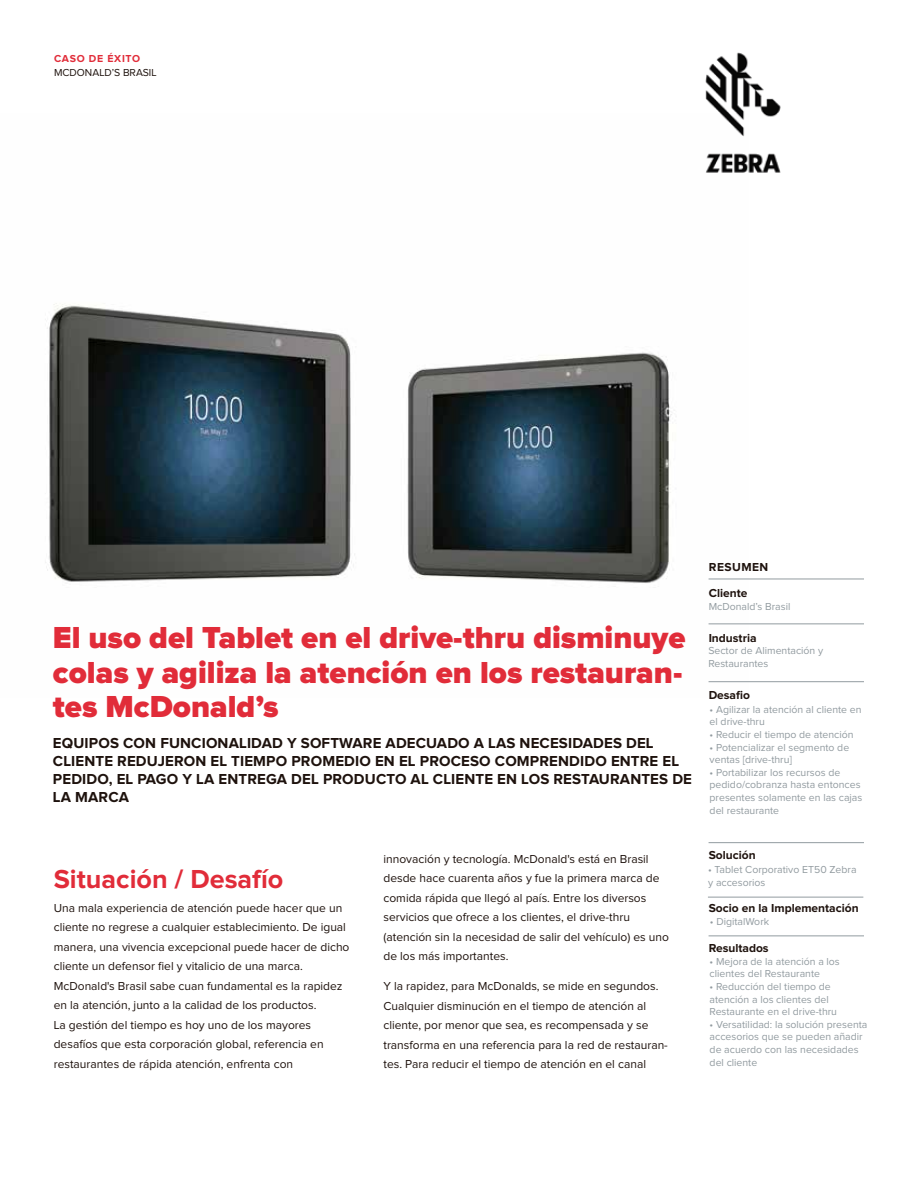
<style>
.page{position:relative;width:918px;height:1188px;background:#fff}
.page>*{position:absolute;margin:0;border:0;box-sizing:border-box;transform-origin:0 0}
.t1{font:900 31.5px/34.5px "Proxima Nova";color:#e12c39;text-align:justify}
.t2{font:700 27px "Proxima Nova";color:#e12c39}
.t3{font:700 15px/18px "Proxima Nova";letter-spacing:.01em;color:#1e120d}
.t4{font:12px/19.5px "Proxima Nova";color:#1e120d}
.t5{font:700 12px "Proxima Nova";color:#1e120d}
.t6{font:700 12px/25.5px "Proxima Nova";letter-spacing:.02em;color:#1e120d}
.t7{font:10.5px/12.6px "Proxima Nova";color:#929ba0}
.t8{font:10.5px "Proxima Nova";color:#1e120d}
.t9{font:700 10.5px "Proxima Nova";letter-spacing:.07em;color:#e12c39}
</style>
<div class="page">
<img style="left:45px;top:303px;width:703px;height:380px">
<hr style="left:709px;top:579px;width:155px;height:1px;background:#929ba0">
<hr style="left:709px;top:624px;width:155px;height:1px;background:#929ba0">
<hr style="left:709px;top:681px;width:155px;height:1px;background:#929ba0">
<hr style="left:709px;top:842px;width:155px;height:1px;background:#929ba0">
<hr style="left:708px;top:897px;width:155px;height:1px;background:#929ba0">
<hr style="left:709px;top:936px;width:155px;height:1px;background:#929ba0">
<img style="left:705px;top:52px;width:76px;height:121px">
<p class="t9" style="left:54px;top:54px;width:88px">CASO DE ÉXITO</p>
<p class="t8" style="left:54px;top:67px;width:104px">MCDONALD’S BRASIL</p>
<h1 class="t1" style="left:53px;top:622px;width:634px">El uso del Tablet en el drive-thru disminuye colas y agiliza la atención en los restauran&shy;tes McDonald’s</h1>
<p class="t3" style="left:53px;top:734px;width:641px">EQUIPOS CON FUNCIONALIDAD Y SOFTWARE ADECUADO A LAS NECESIDADES DEL CLIENTE REDUJERON EL TIEMPO PROMEDIO EN EL PROCESO COMPRENDIDO ENTRE EL PEDIDO, EL PAGO Y LA ENTREGA DEL PRODUCTO AL CLIENTE EN LOS RESTAURANTES DE LA MARCA</p>
<h2 class="t2" style="left:54px;top:866px;width:231px">Situación / Desafío</h2>
<p class="t4" style="left:54px;top:898px;width:297px">Una mala experiencia de atención puede hacer que un cliente no regrese a cualquier establecimiento. De igual manera, una vivencia excepcional puede hacer de dicho cliente un defensor fiel y vitalicio de una marca.<br>McDonald's Brasil sabe cuan fundamental es la rapidez en la atención, junto a la calidad de los productos.<br>La gestión del tiempo es hoy uno de los mayores desafíos que esta corporación global, referencia en restaurantes de rápida atención, enfrenta con</p>
<p class="t4" style="left:384px;top:849px;width:287px">innovación y tecnología. McDonald's está en Brasil desde hace cuarenta años y fue la primera marca de comida rápida que llegó al país. Entre los diversos servicios que ofrece a los clientes, el drive-thru (atención sin la necesidad de salir del vehículo) es uno de los más importantes.</p>
<p class="t4" style="left:384px;top:977px;width:286px">Y la rapidez, para McDonalds, se mide en segundos.<br>Cualquier disminución en el tiempo de atención al cliente, por menor que sea, es recompensada y se transforma en una referencia para la red de restauran&shy;tes. Para reducir el tiempo de atención en el canal</p>
<p class="t6" style="left:709px;top:555px;width:61px">RESUMEN<br>Cliente</p>
<p class="t5" style="left:709px;top:633px;width:49px">Industria</p>
<p class="t7" style="left:709px;top:601px;width:83px">McDonald’s Brasil</p>
<p class="t7" style="left:708px;top:645px;width:116px">Sector de Alimentación y<br>Restaurantes</p>
<p class="t7" style="left:710px;top:703px;width:153px">• Agilizar la atención al cliente en el drive-thru</p>
<p class="t7" style="left:710px;top:729px;width:145px">• Reducir el tiempo de atención</p>
<p class="t7" style="left:710px;top:741px;width:141px">• Potencializar el segmento de ventas [drive-thru]</p>
<p class="t7" style="left:710px;top:766px;width:154px">• Portabilizar los recursos de pedido/cobranza hasta entonces presentes solamente en las cajas del restaurante</p>
<p class="t5" style="left:709px;top:690px;width:43px">Desafio</p>
<p class="t5" style="left:709px;top:850px;width:48px">Solución</p>
<p class="t7" style="left:708px;top:864px;width:150px">• Tablet Corporativo ET50 Zebra y accesorios</p>
<p class="t5" style="left:709px;top:903px;width:151px">Socio en la Implementación</p>
<p class="t7" style="left:710px;top:916px;width:61px">• DigitalWork</p>
<p class="t7" style="left:710px;top:956px;width:132px">• Mejora de la atención a los clientes del Restaurante</p>
<p class="t7" style="left:710px;top:981px;width:129px">• Reducción del tiempo de atención a los clientes del<br>Restaurante en el drive-thru</p>
<p class="t7" style="left:710px;top:1019px;width:159px">• Versatilidad: la solución presenta accesorios que se pueden añadir de acuerdo con las necesidades del cliente</p>
<p class="t5" style="left:709px;top:942px;width:61px">Resultados</p>
</div>
